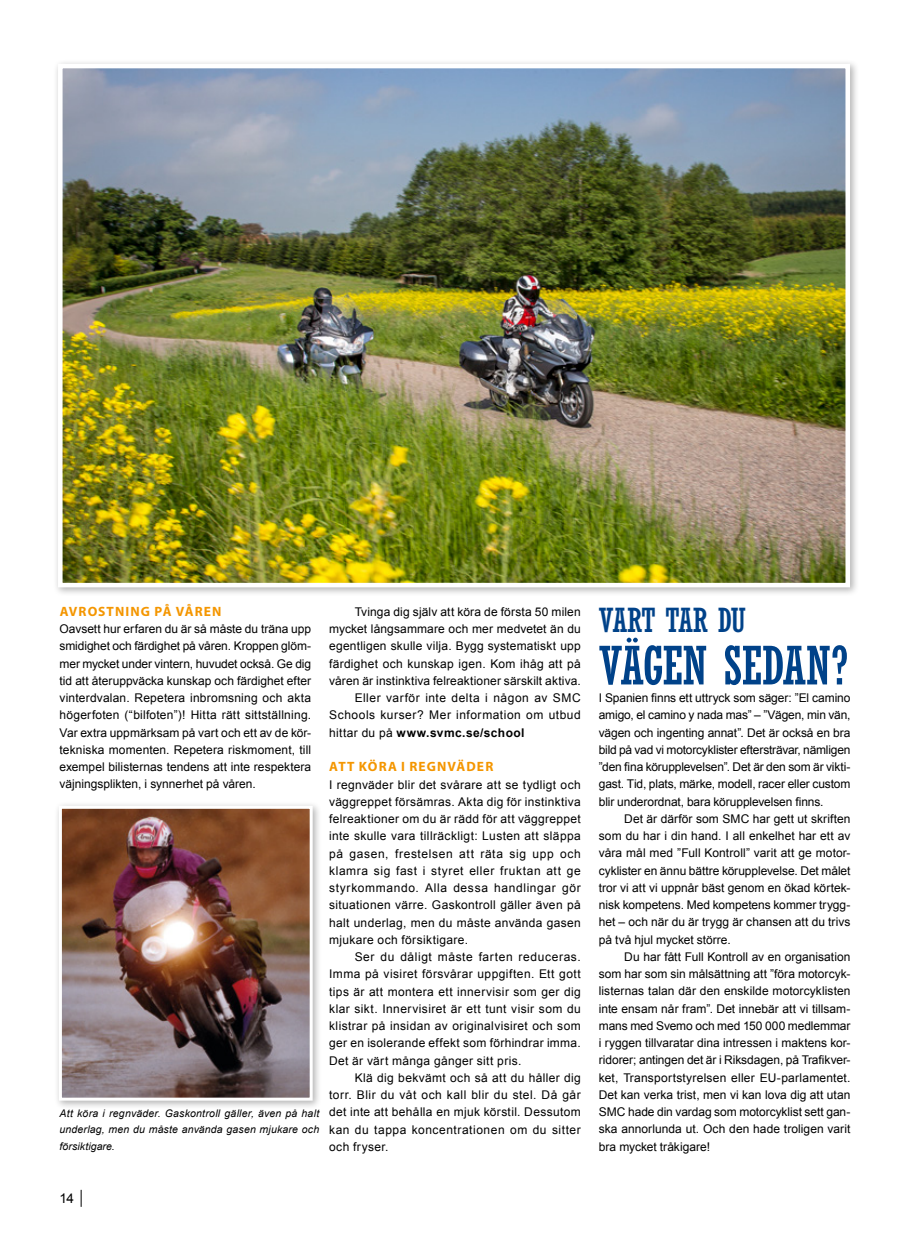
<style>
.page{position:relative;width:910px;height:1242px;background:#fff}
.page>*{position:absolute;margin:0;border:0;box-sizing:border-box;transform-origin:0 0}
.t1{font:condensed 52.5px "Rockwell";letter-spacing:-.025em;color:#004289}
.t2{font:condensed 33px "Rockwell";letter-spacing:-.025em;color:#004289}
.t3{font:700 13.5px "Myriad Pro";letter-spacing:.08em;color:#f49600}
.t4{font:13.5px "Arial";color:#000}
.t5{font:12px/17.2px "Arial";letter-spacing:.015em;color:#000;text-align:justify}
.t6{font:12px "Arial";letter-spacing:.045em;color:#000}
.t7{font:700 12px "Arial";letter-spacing:.035em;color:#000}
.t8{font:italic 10.5px/16.5px "Arial";letter-spacing:.015em;color:#000;text-align:justify}
.s1{font-weight:400}
</style>
<div class="page">
<div style="left:53px;top:59px;width:806px;height:537px;background:#000;opacity:.3"></div>
<img style="left:64px;top:70px;width:780px;height:511px">
<div style="left:58px;top:64px;width:792px;height:523px;border:5px solid #fff"></div>
<div style="left:54px;top:801px;width:268px;height:309px;background:#000;opacity:.3"></div>
<img style="left:63px;top:810px;width:246px;height:286px">
<div style="left:59px;top:806px;width:254px;height:294px;border:3px solid #fff"></div>
<svg style="left:81px;top:1189px;width:1px;height:17px"></svg>
<p class="t3" style="left:60px;top:602px;width:163px">AVROSTNING PÅ VÅREN</p>
<p class="t5" style="left:60px;top:620px;width:253px">Oavsett hur erfaren du är så måste du träna upp smidighet och färdighet på våren. Kroppen glöm&shy;mer mycket under vintern, huvudet också. Ge dig tid att återuppväcka kunskap och färdighet efter vinterdvalan. Repetera inbromsning och akta högerfoten (“bilfoten”)! Hitta rätt sittställning.<br>Var extra uppmärksam på vart och ett av de kör&shy;tekniska momenten. Repetera riskmoment, till exempel bilisternas tendens att inte respektera väjningsplikten, i synnerhet på våren.</p>
<p class="t8" style="left:60px;top:1105px;width:261px">Att köra i regnväder. Gaskontroll gäller, även på halt underlag, men du måste använda gasen mjukare och försiktigare.</p>
<p class="t5" style="left:355px;top:603px;width:228px">Tvinga dig själv att köra de första 50 milen</p>
<p class="t5" style="left:329px;top:620px;width:253px">mycket långsammare och mer medvetet än du</p>
<p class="t5" style="left:329px;top:638px;width:253px">egentligen skulle vilja. Bygg systematiskt upp</p>
<p class="t5" style="left:329px;top:655px;width:253px">färdighet och kunskap igen. Kom ihåg att på</p>
<p class="t5" style="left:329px;top:672px;width:253px">våren är instinktiva felreaktioner särskilt aktiva.</p>
<p class="t6" style="left:355px;top:690px;width:228px">Eller varför inte delta i någon av SMC</p>
<p class="t6" style="left:329px;top:707px;width:253px">Schools kurser? Mer information om utbud</p>
<p class="t7" style="left:329px;top:724px;width:197px"><span class="s1">hittar du på</span> www.svmc.se/school</p>
<p class="t3" style="left:329px;top:758px;width:166px">ATT KÖRA I REGNVÄDER</p>
<p class="t5" style="left:329px;top:776px;width:253px">I regnväder blir det svårare att se tydligt och väggreppet försämras. Akta dig för instinktiva felreaktioner om du är rädd för att väggreppet inte skulle vara tillräckligt: Lusten att släppa på gasen, frestelsen att räta sig upp och klamra sig fast i styret eller fruktan att ge styrkommando. Alla dessa handlingar gör situationen värre. Gaskontroll gäller även på halt underlag, men du måste använda gasen mjukare och försiktigare.</p>
<p class="t5" style="left:329px;top:948px;width:253px;text-indent:26px">Ser du dåligt måste farten reduceras.<br>Imma på visiret försvårar uppgiften. Ett gott tips är att montera ett innervisir som ger dig klar sikt. Innervisiret är ett tunt visir som du klistrar på insidan av originalvisiret och som ger en isolerande effekt som förhindrar imma.<br>Det är värt många gånger sitt pris.</p>
<p class="t5" style="left:329px;top:1069px;width:253px;text-indent:26px">Klä dig bekvämt och så att du håller dig torr. Blir du våt och kall blir du stel. Då går det inte att behålla en mjuk körstil. Dessutom kan du tappa koncentrationen om du sitter och fryser.</p>
<p class="t4" style="left:60px;top:1189px;width:16px">14</p>
<h2 class="t2" style="left:599px;top:601px;width:149px">VART TAR DU</h2>
<h1 class="t1" style="left:599px;top:635px;width:251px">VÄGEN SEDAN?</h1>
<p class="t5" style="left:599px;top:689px;width:253px">I Spanien finns ett uttryck som säger: ”El camino amigo, el camino y nada mas” – ”Vägen, min vän, vägen och ingenting annat”. Det är också en bra bild på vad vi motorcyklister eftersträvar, nämligen ”den fina körupplevelsen”. Det är den som är vikti&shy;gast. Tid, plats, märke, modell, racer eller custom blir underordnat, bara körupplevelsen finns.</p>
<p class="t5" style="left:599px;top:810px;width:253px;text-indent:26px">Det är därför som SMC har gett ut skriften som du har i din hand. I all enkelhet har ett av våra mål med ”Full Kontroll” varit att ge motor&shy;cyklister en ännu bättre körupplevelse. Det målet tror vi att vi uppnår bäst genom en ökad körtek&shy;nisk kompetens. Med kompetens kommer trygg&shy;het – och när du är trygg är chansen att du trivs på två hjul mycket större.</p>
<p class="t5" style="left:599px;top:948px;width:253px;text-indent:26px">Du har fått Full Kontroll av en organisation som har som sin målsättning att ”föra motorcyk&shy;listernas talan där den enskilde motorcyklisten inte ensam når fram”. Det innebär att vi tillsam&shy;mans med Svemo och med 150 000 medlemmar i ryggen tillvaratar dina intressen i maktens kor&shy;ridorer; antingen det är i Riksdagen, på Trafikver&shy;ket, Transportstyrelsen eller EU-parlamentet.<br>Det kan verka trist, men vi kan lova dig att utan SMC hade din vardag som motorcyklist sett gan&shy;ska annorlunda ut. Och den hade troligen varit bra mycket tråkigare!</p>
</div>
